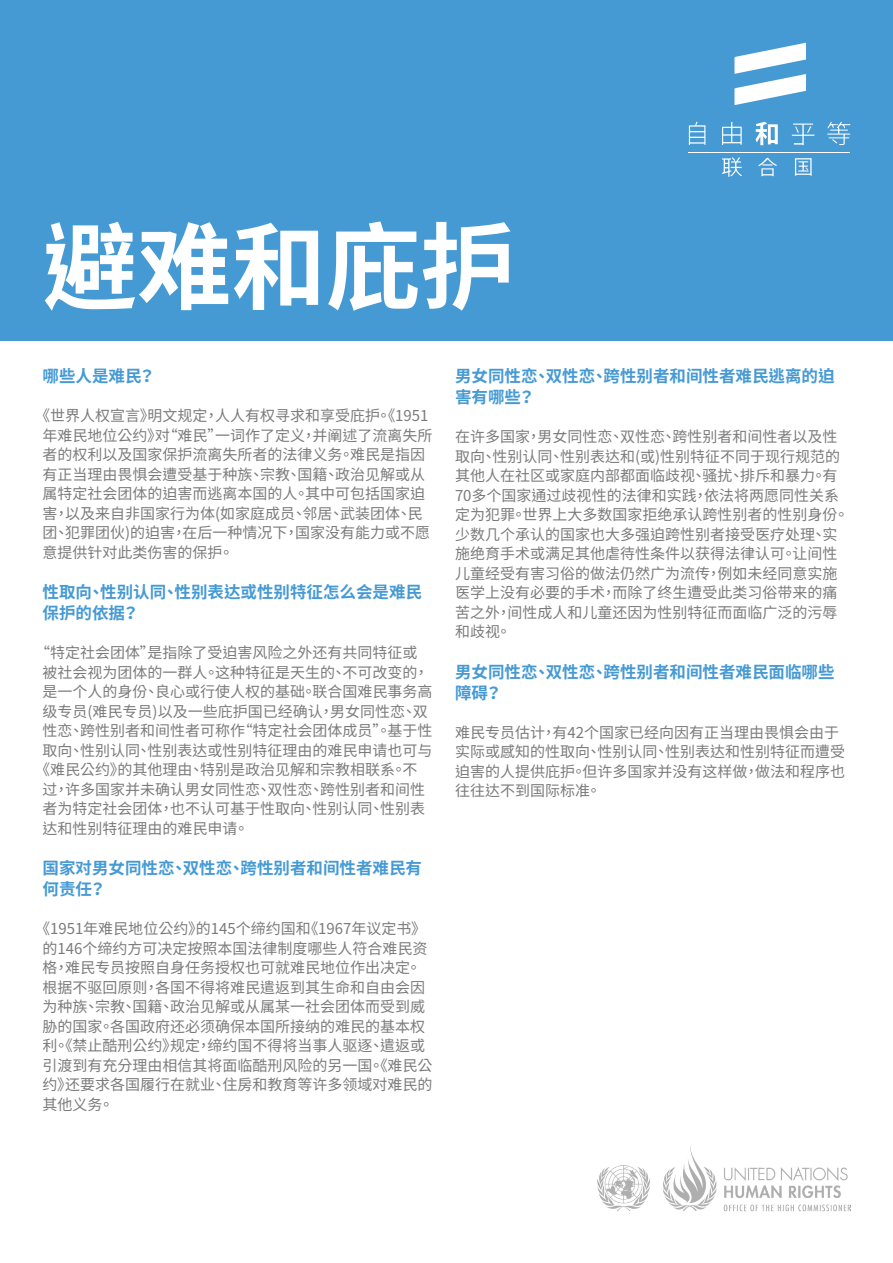
<style>
.page{position:relative;width:893px;height:1263px;background:#fff}
.page>*{position:absolute;margin:0;border:0;box-sizing:border-box;transform-origin:0 0}
.t1{font:700 94.5px "Noto Sans CJ Ktc";color:#fff}
.Header_3{font:700 16.5px/21px "Noto Sans CJ Ktc";color:#469ad4}
.t2{font:15px/19.5px "Noto Sans CJ Ktc";color:#7c7b7b}
</style>
<div class="page">
<img style="left:597px;top:1147px;width:253px;height:65px">
<div style="left:0;top:0;width:893px;height:340px;background:#469ad4"></div>
<svg style="left:734px;top:42px;width:72px;height:63px"></svg>
<svg style="left:755px;top:121px;width:23px;height:24px"></svg>
<svg style="left:722px;top:122px;width:20px;height:23px"></svg>
<svg style="left:689px;top:121px;width:16px;height:24px"></svg>
<svg style="left:758px;top:157px;width:19px;height:19px"></svg>
<svg style="left:792px;top:123px;width:22px;height:22px"></svg>
<svg style="left:827px;top:121px;width:23px;height:24px"></svg>
<svg style="left:722px;top:157px;width:20px;height:20px"></svg>
<svg style="left:795px;top:158px;width:17px;height:18px"></svg>
<hr style="left:689px;top:152px;width:161px;height:1px;background:#fff">
<p class="t1" style="left:43px;top:214px;width:474px">避难和庇护</p>
<p class="Header_3" style="left:43px;top:366px;width:114px">哪些人是难民？</p>
<p class="t2" style="left:43px;top:406px;width:392px;text-indent:-7px">《世界人权宣言》明文规定，人人有权寻求和享受庇护。《1951年难民地位公约》对“难民”一词作了定义，并阐述了流离失所者的权利以及国家保护流离失所者的法律义务。难民是指因有正当理由畏惧会遭受基于种族、宗教、国籍、政治见解或从属特定社会团体的迫害而逃离本国的人。其中可包括国家迫害，以及来自非国家行为体(如家庭成员、邻居、武装团体、民团、犯罪团伙)的迫害，在后一种情况下，国家没有能力或不愿意提供针对此类伤害的保护。</p>
<p class="Header_3" style="left:43px;top:582px;width:381px">性取向、性别认同、性别表达或性别特征怎么会是难民保护的依据？</p>
<p class="t2" style="left:35px;top:643px;width:384px">“特定社会团体”是指除了受迫害风险之外还有共同特征或</p>
<p class="t2" style="left:43px;top:663px;width:388px">被社会视为团体的一群人。这种特征是天生的、不可改变的，</p>
<p class="t2" style="left:43px;top:682px;width:391px">是一个人的身份、良心或行使人权的基础。联合国难民事务高</p>
<p class="t2" style="left:43px;top:702px;width:387px">级专员(难民专员)以及一些庇护国已经确认，男女同性恋、双</p>
<p class="t2" style="left:43px;top:721px;width:391px">性恋、跨性别者和间性者可称作“特定社会团体成员”。基于性</p>
<p class="t2" style="left:43px;top:741px;width:391px">取向、性别认同、性别表达或性别特征理由的难民申请也可与</p>
<p class="t2" style="left:35px;top:760px;width:384px">《难民公约》的其他理由、特别是政治见解和宗教相联系。不</p>
<p class="t2" style="left:43px;top:780px;width:384px">过，许多国家并未确认男女同性恋、双性恋、跨性别者和间性</p>
<p class="t2" style="left:43px;top:799px;width:384px">者为特定社会团体，也不认可基于性取向、性别认同、性别表</p>
<p class="t2" style="left:43px;top:819px;width:208px">达和性别特征理由的难民申请。</p>
<p class="Header_3" style="left:43px;top:858px;width:381px">国家对男女同性恋、双性恋、跨性别者和间性者难民有何责任？</p>
<p class="t2" style="left:43px;top:919px;width:391px;text-indent:-7px">《1951年难民地位公约》的145个缔约国和《1967年议定书》的146个缔约方可决定按照本国法律制度哪些人符合难民资格，难民专员按照自身任务授权也可就难民地位作出决定。根据不驱回原则，各国不得将难民遣返到其生命和自由会因为种族、宗教、国籍、政治见解或从属某一社会团体而受到威胁的国家。各国政府还必须确保本国所接纳的难民的基本权利。《禁止酷刑公约》规定，缔约国不得将当事人驱逐、遣返或引渡到有充分理由相信其将面临酷刑风险的另一国。《难民公约》还要求各国履行在就业、住房和教育等许多领域对难民的其他义务。</p>
<p class="Header_3" style="left:455px;top:366px;width:381px">男女同性恋、双性恋、跨性别者和间性者难民逃离的迫害有哪些？</p>
<p class="t2" style="left:455px;top:427px;width:395px">在许多国家，男女同性恋、双性恋、跨性别者和间性者以及性取向、性别认同、性别表达和(或)性别特征不同于现行规范的其他人在社区或家庭内部都面临歧视、骚扰、排斥和暴力。有<br>70多个国家通过歧视性的法律和实践，依法将两愿同性关系定为犯罪。世界上大多数国家拒绝承认跨性别者的性别身份。少数几个承认的国家也大多强迫跨性别者接受医疗处理、实施绝育手术或满足其他虐待性条件以获得法律认可。让间性儿童经受有害习俗的做法仍然广为流传，例如未经同意实施医学上没有必要的手术，而除了终生遭受此类习俗带来的痛苦之外，间性成人和儿童还因为性别特征而面临广泛的污辱和歧视。</p>
<p class="Header_3" style="left:455px;top:661px;width:381px">男女同性恋、双性恋、跨性别者和间性者难民面临哪些障碍？</p>
<p class="t2" style="left:455px;top:723px;width:392px">难民专员估计，有42个国家已经向因有正当理由畏惧会由于实际或感知的性取向、性别认同、性别表达和性别特征而遭受迫害的人提供庇护。但许多国家并没有这样做，做法和程序也往往达不到国际标准。</p>
</div>
